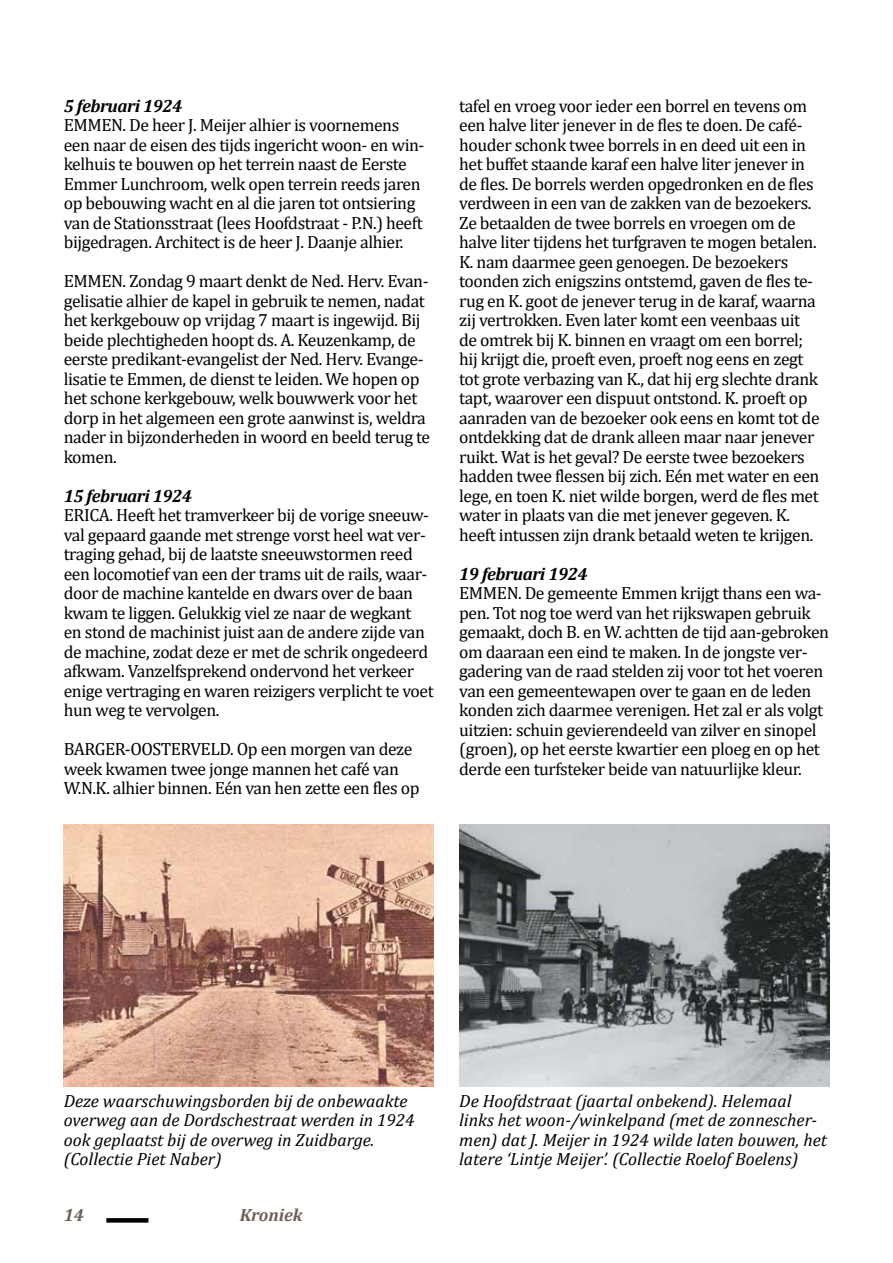
<style>
.page{position:relative;width:893px;height:1263px;background:#fff}
.page>*{position:absolute;margin:0;border:0;box-sizing:border-box;transform-origin:0 0}
.t1{font:17.7px/19.5px "Cambria";letter-spacing:-.025em;color:#000}
.t2{font:italic 17.7px/19.5px "Cambria";color:#000}
.t3{font:italic 700 17.7px "Cambria";letter-spacing:-.025em;color:#000}
.t4{font:italic 700 17.7px "Cambria";color:#6d6059}
</style>
<div class="page">
<svg style="left:106px;top:1218px;width:42px;height:4px"></svg>
<img style="left:64px;top:824px;width:370px;height:262px">
<img style="left:459px;top:824px;width:370px;height:262px">
<p class="t3" style="left:64px;top:93px;width:120px">5 februari 1924</p>
<p class="t1" style="left:64px;top:115px;width:362px">EMMEN. De heer J. Meijer alhier is voornemens een naar de eisen des tijds ingericht woon- en win&shy;kelhuis te bouwen op het terrein naast de Eerste Emmer Lunchroom, welk open terrein reeds jaren op bebouwing wacht en al die jaren tot ontsiering van de Stationsstraat (lees Hoofdstraat - P.N.) heeft bijgedragen. Architect is de heer J. Daanje alhier.</p>
<p class="t1" style="left:64px;top:271px;width:368px">EMMEN. Zondag 9 maart denkt de Ned. Herv. Evan&shy;gelisatie alhier de kapel in gebruik te nemen, nadat het kerkgebouw op vrijdag 7 maart is ingewijd. Bij beide plechtigheden hoopt ds. A. Keuzenkamp, de eerste predikant-evangelist der Ned. Herv. Evange&shy;lisatie te Emmen, de dienst te leiden. We hopen op het schone kerkgebouw, welk bouwwerk voor het dorp in het algemeen een grote aanwinst is, weldra nader in bijzonderheden in woord en beeld terug te komen.</p>
<p class="t3" style="left:64px;top:483px;width:130px">15 februari 1924</p>
<p class="t1" style="left:64px;top:505px;width:371px">ERICA. Heeft het tramverkeer bij de vorige sneeuw&shy;val gepaard gaande met strenge vorst heel wat ver&shy;traging gehad, bij de laatste sneeuwstormen reed een locomotief van een der trams uit de rails, waar&shy;door de machine kantelde en dwars over de baan kwam te liggen. Gelukkig viel ze naar de wegkant en stond de machinist juist aan de andere zijde van de machine, zodat deze er met de schrik ongedeerd afkwam. Vanzelfsprekend ondervond het verkeer enige vertraging en waren reizigers verplicht te voet hun weg te vervolgen.</p>
<p class="t1" style="left:64px;top:739px;width:357px">BARGER-OOSTERVELD. Op een morgen van deze week kwamen twee jonge mannen het café van<br>W.N.K. alhier binnen. Eén van hen zette een fles op</p>
<p class="t1" style="left:459px;top:96px;width:362px">tafel en vroeg voor ieder een borrel en tevens om een halve liter jenever in de fles te doen. De café&shy;houder schonk twee borrels in en deed uit een in het buffet staande karaf een halve liter jenever in de fles. De borrels werden opgedronken en de fles verdween in een van de zakken van de bezoekers.<br>Ze betaalden de twee borrels en vroegen om de halve liter tijdens het turfgraven te mogen betalen.<br>K. nam daarmee geen genoegen. De bezoekers toonden zich enigszins ontstemd, gaven de fles te&shy;rug en K. goot de jenever terug in de karaf, waarna zij vertrokken. Even later komt een veenbaas uit de omtrek bij K. binnen en vraagt om een borrel; hij krijgt die, proeft even, proeft nog eens en zegt tot grote verbazing van K., dat hij erg slechte drank tapt, waarover een dispuut ontstond. K. proeft op aanraden van de bezoeker ook eens en komt tot de ontdekking dat de drank alleen maar naar jenever ruikt. Wat is het geval? De eerste twee bezoekers hadden twee flessen bij zich. Eén met water en een lege, en toen K. niet wilde borgen, werd de fles met water in plaats van die met jenever gegeven. K. heeft intussen zijn drank betaald weten te krijgen.</p>
<p class="t3" style="left:459px;top:561px;width:130px">19 februari 1924</p>
<p class="t1" style="left:459px;top:583px;width:371px">EMMEN. De gemeente Emmen krijgt thans een wa&shy;pen. Tot nog toe werd van het rijkswapen gebruik gemaakt, doch B. en W. achtten de tijd aan-gebroken om daaraan een eind te maken. In de jongste ver&shy;gadering van de raad stelden zij voor tot het voeren van een gemeentewapen over te gaan en de leden konden zich daarmee verenigen. Het zal er als volgt uitzien: schuin gevierendeeld van zilver en sinopel (groen), op het eerste kwartier een ploeg en op het derde een turfsteker beide van natuurlijke kleur.</p>
<p class="t2" style="left:64px;top:1090px;width:352px">Deze waarschuwingsborden bij de onbewaakte overweg aan de Dordschestraat werden in 1924 ook geplaatst bij de overweg in Zuidbarge. (Collectie Piet Naber)</p>
<p class="t2" style="left:459px;top:1090px;width:369px">De Hoofdstraat (jaartal onbekend). Helemaal links het woon-/winkelpand (met de zonnescher&shy;men) dat J. Meijer in 1924 wilde laten bouwen, het latere ‘Lintje Meijer’. (Collectie Roelof Boelens)</p>
<p class="t4" style="left:64px;top:1203px;width:22px">14</p>
<p class="t4" style="left:240px;top:1203px;width:64px">Kroniek</p>
</div>
